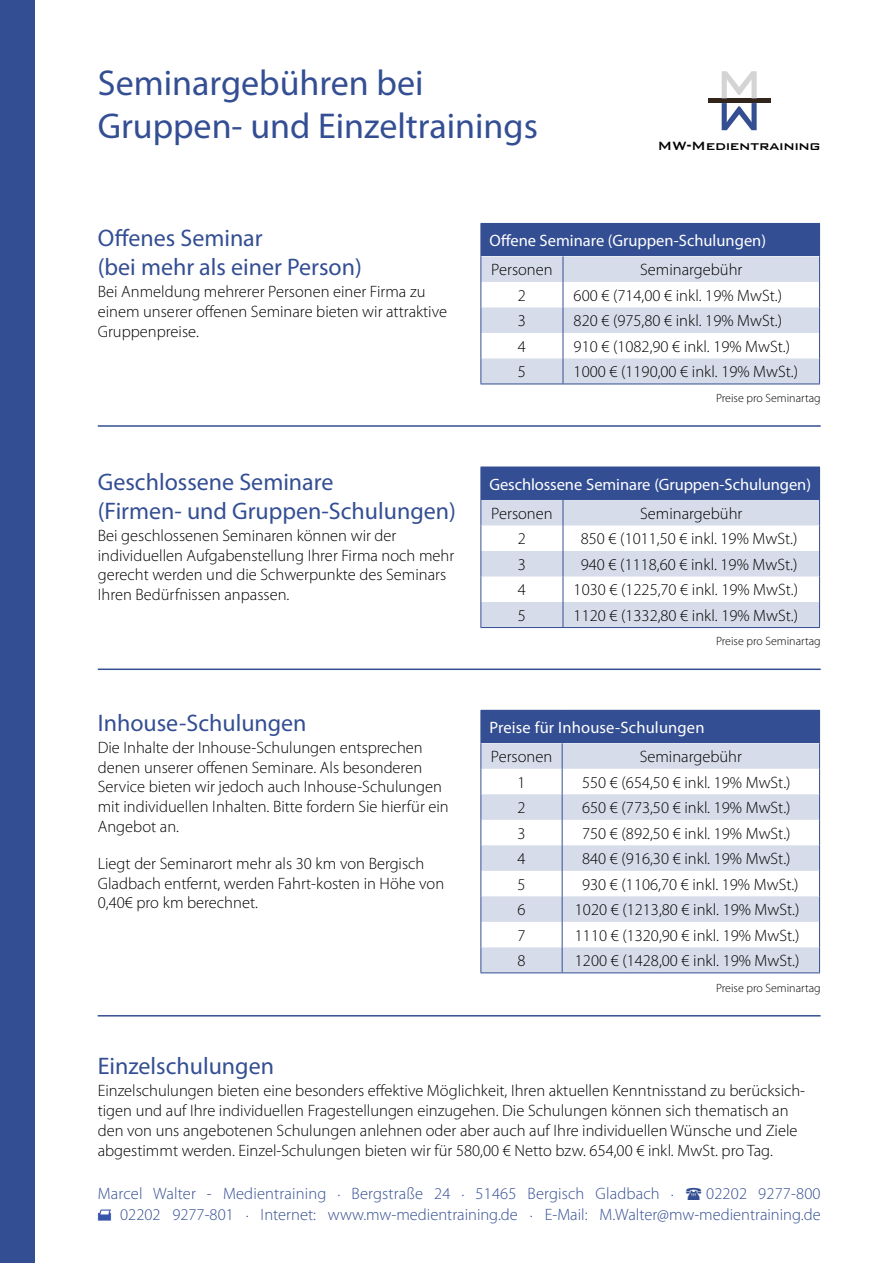
<style>
.page{position:relative;width:893px;height:1263px;background:#fff}
.page>*{position:absolute;margin:0;border:0;box-sizing:border-box;transform-origin:0 0}
.t1{font:36px/43.2px "Myriad Pro";color:#334e93}
.t2{font:24px/28.8px "Myriad Pro";color:#334e93}
.t3{font:300 16.5px/19.8px "Myriad Pro";color:#000}
.t4{font:300 16.5px/21px "Myriad Pro";letter-spacing:.005em;color:#334e93;text-align:right}
.t5{font:16.5px "Myriad Pro";color:#fff}
.t6{font:500 16.05px "Bank Gothic BT";letter-spacing:-.025em;color:#000}
.t7{font:300 12px "Myriad Pro";color:#000}
</style>
<div class="page">
<div style="left:481px;top:710px;width:339px;height:33px;background:#334e93"></div>
<svg style="left:481px;top:743px;width:338px;height:229px;fill:#d6dce9"></svg>
<hr style="left:480px;top:710px;width:82px;height:1px;background:#334e93">
<hr style="left:480px;top:711px;width:1px;height:32px;background:#334e93">
<svg style="left:480px;top:743px;width:1px;height:229px"></svg>
<svg style="left:562px;top:743px;width:1px;height:229px"></svg>
<svg style="left:819px;top:743px;width:1px;height:229px"></svg>
<hr style="left:480px;top:972px;width:82px;height:1px;background:#334e93">
<hr style="left:562px;top:972px;width:258px;height:1px;background:#334e93">
<hr style="left:98px;top:1015px;width:723px;height:1px;background:#334e93">
<div style="left:708px;top:98px;width:62px;height:5px;background:#32261c"></div>
<svg style="left:722px;top:71px;width:35px;height:59px"></svg>
<div style="left:481px;top:223px;width:339px;height:33px;background:#334e93"></div>
<svg style="left:480px;top:256px;width:340px;height:128px"></svg>
<hr style="left:480px;top:384px;width:83px;height:1px;background:#334e93">
<hr style="left:563px;top:384px;width:257px;height:1px;background:#334e93">
<hr style="left:480px;top:224px;width:1px;height:32px;background:#334e93">
<hr style="left:480px;top:223px;width:83px;height:1px;background:#334e93">
<hr style="left:98px;top:425px;width:723px;height:2px;background:#334e93">
<div style="left:481px;top:467px;width:339px;height:33px;background:#334e93"></div>
<svg style="left:480px;top:500px;width:340px;height:127px"></svg>
<hr style="left:480px;top:627px;width:83px;height:1px;background:#334e93">
<hr style="left:563px;top:627px;width:257px;height:1px;background:#334e93">
<hr style="left:480px;top:467px;width:1px;height:33px;background:#334e93">
<hr style="left:98px;top:668px;width:723px;height:2px;background:#334e93">
<div style="left:0;top:0;width:34px;height:1263px;background:#334e93"></div>
<img style="left:98px;top:1209px;width:14px;height:12px">
<h1 class="t1" style="left:98px;top:61px;width:442px">Seminargebühren bei<br>Gruppen- und Einzeltrainings</h1>
<p class="t6" style="left:658px;top:137px;width:165px">MW-Medientraining</p>
<h2 class="t2" style="left:98px;top:224px;width:266px">Offenes Seminar<br>(bei mehr als einer Person)</h2>
<p class="t3" style="left:98px;top:282px;width:351px">Bei Anmeldung mehrerer Personen einer Firma zu einem unserer offenen Seminare bieten wir attraktive<br>Gruppenpreise.</p>
<h2 class="t2" style="left:98px;top:467px;width:360px">Geschlossene Seminare<br>(Firmen- und Gruppen-Schulungen)</h2>
<p class="t3" style="left:98px;top:525px;width:358px">Bei geschlossenen Seminaren können wir der individuellen Aufgabenstellung Ihrer Firma noch mehr gerecht werden und die Schwerpunkte des Seminars Ihren Bedürfnissen anpassen.</p>
<h2 class="t2" style="left:98px;top:708px;width:210px">Inhouse-Schulungen</h2>
<p class="t3" style="left:98px;top:737px;width:352px">Die Inhalte der Inhouse-Schulungen entsprechen denen unserer offenen Seminare. Als besonderen Service bieten wir jedoch auch Inhouse-Schulungen mit individuellen Inhalten. Bitte fordern Sie hierfür ein Angebot an.</p>
<p class="t3" style="left:98px;top:853px;width:348px">Liegt der Seminarort mehr als 30 km von Bergisch<br>Gladbach entfernt, werden Fahrt-kosten in Höhe von<br>0,40€ pro km berechnet.</p>
<p class="t5" style="left:489px;top:230px;width:278px">Offene Seminare (Gruppen-Schulungen)</p>
<p class="t3" style="left:491px;top:260px;width:63px">Personen</p>
<p class="t3" style="left:640px;top:260px;width:104px">Seminargebühr</p>
<p class="t3" style="left:518px;top:285px;width:10px">2</p>
<p class="t3" style="left:574px;top:285px;width:210px">600 € (714,00 € inkl. 19% MwSt.)</p>
<p class="t3" style="left:518px;top:311px;width:10px">3</p>
<p class="t3" style="left:574px;top:311px;width:210px">820 € (975,80 € inkl. 19% MwSt.)</p>
<p class="t3" style="left:518px;top:336px;width:10px">4</p>
<p class="t3" style="left:574px;top:336px;width:218px">910 € (1082,90 € inkl. 19% MwSt.)</p>
<p class="t3" style="left:518px;top:362px;width:10px">5</p>
<p class="t3" style="left:574px;top:362px;width:226px">1000 € (1190,00 € inkl. 19% MwSt.)</p>
<p class="t7" style="left:716px;top:391px;width:106px">Preise pro Seminartag</p>
<p class="t5" style="left:489px;top:474px;width:323px">Geschlossene Seminare (Gruppen-Schulungen)</p>
<p class="t3" style="left:491px;top:503px;width:63px">Personen</p>
<p class="t3" style="left:640px;top:503px;width:104px">Seminargebühr</p>
<p class="t3" style="left:518px;top:529px;width:10px">2</p>
<p class="t3" style="left:581px;top:529px;width:218px">850 € (1011,50 € inkl. 19% MwSt.)</p>
<p class="t3" style="left:518px;top:554px;width:10px">3</p>
<p class="t3" style="left:581px;top:554px;width:218px">940 € (1118,60 € inkl. 19% MwSt.)</p>
<p class="t3" style="left:518px;top:580px;width:10px">4</p>
<p class="t3" style="left:574px;top:580px;width:226px">1030 € (1225,70 € inkl. 19% MwSt.)</p>
<p class="t3" style="left:518px;top:605px;width:10px">5</p>
<p class="t3" style="left:574px;top:605px;width:226px">1120 € (1332,80 € inkl. 19% MwSt.)</p>
<p class="t7" style="left:716px;top:634px;width:106px">Preise pro Seminartag</p>
<p class="t5" style="left:489px;top:717px;width:217px">Preise für Inhouse-Schulungen</p>
<p class="t3" style="left:491px;top:747px;width:63px">Personen</p>
<p class="t3" style="left:640px;top:747px;width:104px">Seminargebühr</p>
<p class="t3" style="left:517px;top:772px;width:10px">1</p>
<p class="t3" style="left:582px;top:772px;width:210px">550 € (654,50 € inkl. 19% MwSt.)</p>
<p class="t3" style="left:517px;top:798px;width:10px">2</p>
<p class="t3" style="left:582px;top:798px;width:210px">650 € (773,50 € inkl. 19% MwSt.)</p>
<p class="t3" style="left:517px;top:823px;width:10px">3</p>
<p class="t3" style="left:582px;top:823px;width:210px">750 € (892,50 € inkl. 19% MwSt.)</p>
<p class="t3" style="left:517px;top:849px;width:10px">4</p>
<p class="t3" style="left:582px;top:849px;width:210px">840 € (916,30 € inkl. 19% MwSt.)</p>
<p class="t3" style="left:517px;top:874px;width:10px">5</p>
<p class="t3" style="left:582px;top:874px;width:218px">930 € (1106,70 € inkl. 19% MwSt.)</p>
<p class="t3" style="left:517px;top:900px;width:10px">6</p>
<p class="t3" style="left:575px;top:900px;width:226px">1020 € (1213,80 € inkl. 19% MwSt.)</p>
<p class="t3" style="left:517px;top:925px;width:10px">7</p>
<p class="t3" style="left:575px;top:925px;width:226px">1110 € (1320,90 € inkl. 19% MwSt.)</p>
<p class="t3" style="left:517px;top:951px;width:10px">8</p>
<p class="t3" style="left:575px;top:951px;width:226px">1200 € (1428,00 € inkl. 19% MwSt.)</p>
<p class="t7" style="left:716px;top:980px;width:106px">Preise pro Seminartag</p>
<h2 class="t2" style="left:98px;top:1051px;width:178px">Einzelschulungen</h2>
<p class="t3" style="left:98px;top:1081px;width:709px">Einzelschulungen bieten eine besonders effektive Möglichkeit, Ihren aktuellen Kenntnisstand zu berücksich&shy;tigen und auf Ihre individuellen Fragestellungen einzugehen. Die Schulungen können sich thematisch an den von uns angebotenen Schulungen anlehnen oder aber auch auf Ihre individuellen Wünsche und Ziele abgestimmt werden. Einzel-Schulungen bieten wir für 580,00 € Netto bzw. 654,00 € inkl. MwSt. pro Tag.</p>
<p class="t4" style="left:98px;top:1183px;width:577px">Marcel Walter - Medientraining . Bergstraße 24 . 51465 Bergisch Gladbach .</p>
<p class="t4" style="left:120px;top:1183px;width:702px">02202 9277-800<br>02202 9277-801 . Internet: www.mw-medientraining.de . E-Mail: M.Walter@mw-medientraining.de</p>
</div>
